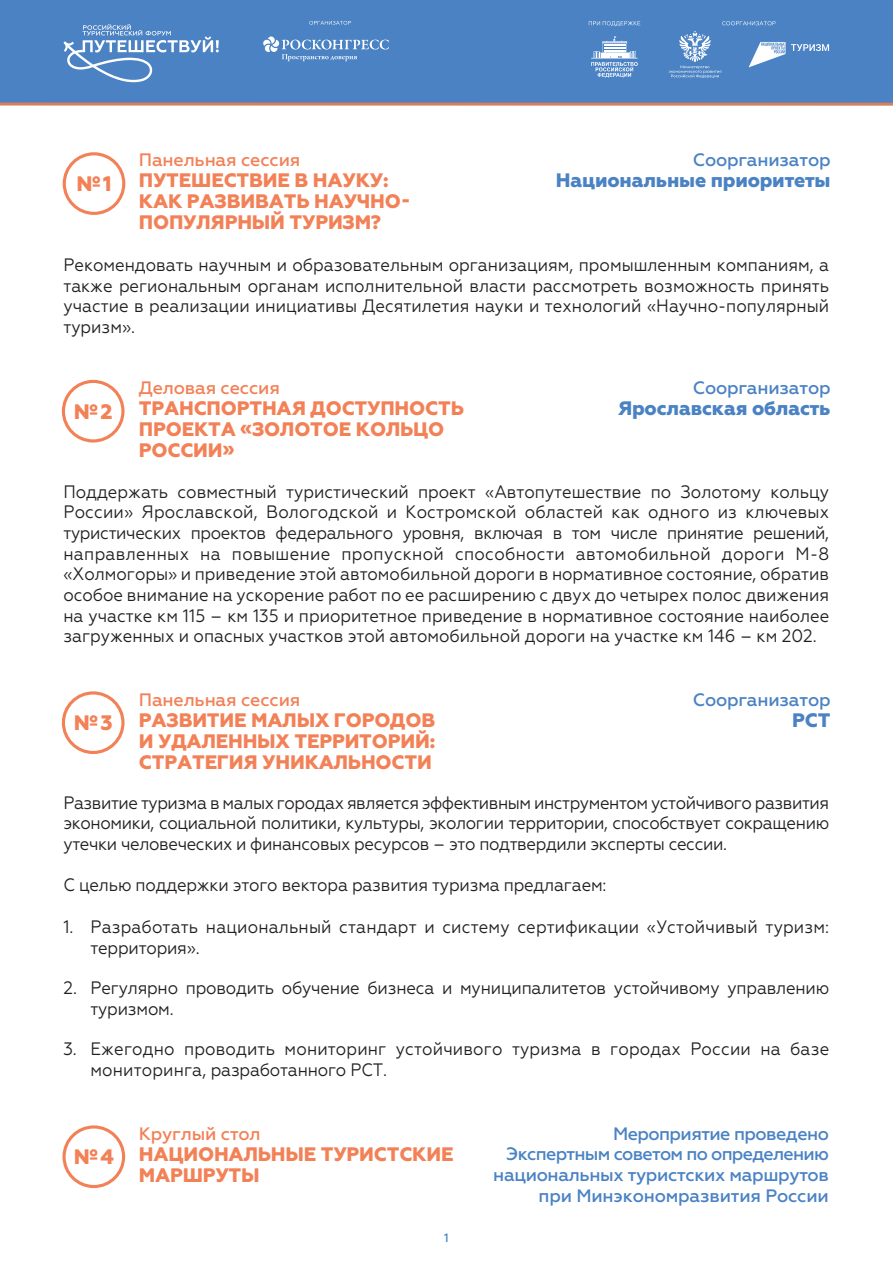
<style>
.page{position:relative;width:893px;height:1263px;background:#fff}
.page>*{position:absolute;margin:0;border:0;box-sizing:border-box;transform-origin:0 0}
.t1{font:800 21px "Geometria";color:#f38157}
.t2{font:800 19.5px/21px "Geometria";letter-spacing:-.01em;color:#f38157}
.t3{font:800 19.5px "Geometria";letter-spacing:-.01em;color:#4a82c3}
.t4{font:18px/20.7px "Geometria";color:#231f20;text-align:justify;scale:.93 1}
.t5{font:500 18px/20.7px "Geometria";letter-spacing:-.02em;color:#4a82c3;text-align:right}
.t6{font:500 18px "Geometria";letter-spacing:-.01em;color:#f38157}
.t7{font:500 12px "Geometria";color:#4a82c3}
</style>
<div class="page">
<div style="left:0;top:0;width:893px;height:104px;background:#4a82c3"></div>
<hr style="left:0;top:103px;width:893px;height:3px;background:#d67f5a">
<div style="left:63px;top:152px;width:62px;height:63px;border:3px solid #f38157;border-radius:50%"></div>
<div style="left:62px;top:380px;width:63px;height:62px;border:3px solid #f38157;border-radius:50%"></div>
<div style="left:62px;top:691px;width:63px;height:63px;border:3px solid #f38157;border-radius:50%"></div>
<div style="left:62px;top:1125px;width:63px;height:63px;border:3px solid #f38157;border-radius:50%"></div>
<svg style="left:63px;top:24px;width:156px;height:59px"></svg>
<svg style="left:263px;top:37px;width:126px;height:24px"></svg>
<svg style="left:309px;top:21px;width:42px;height:4px"></svg>
<svg style="left:591px;top:37px;width:47px;height:41px"></svg>
<svg style="left:589px;top:21px;width:51px;height:5px"></svg>
<svg style="left:722px;top:21px;width:53px;height:4px"></svg>
<svg style="left:669px;top:31px;width:52px;height:47px"></svg>
<svg style="left:749px;top:42px;width:36px;height:25px"></svg>
<svg style="left:791px;top:44px;width:38px;height:7px"></svg>
<p class="t1" style="left:76px;top:171px;width:37px">№ 1</p>
<p class="t6" style="left:139px;top:150px;width:163px">Панельная сессия</p>
<p class="t2" style="left:139px;top:171px;width:273px">ПУТЕШЕСТВИЕ В НАУКУ:<br>КАК РАЗВИВАТЬ НАУЧНО-<br>ПОПУЛЯРНЫЙ ТУРИЗМ?</p>
<p class="t5" style="left:693px;top:150px;width:139px">Соорганизатор</p>
<p class="t3" style="left:556px;top:169px;width:276px">Национальные приоритеты</p>
<p class="t4" style="left:63px;top:254px;width:825px">Рекомендовать научным и образовательным организациям, промышленным компаниям, а также региональным органам исполнительной власти рассмотреть возможность принять участие в реализации инициативы Десятилетия науки и технологий «Научно-популярный туризм».</p>
<p class="t1" style="left:74px;top:399px;width:40px">№ 2</p>
<p class="t6" style="left:139px;top:377px;width:143px">Деловая сессия</p>
<p class="t2" style="left:139px;top:398px;width:327px">ТРАНСПОРТНАЯ ДОСТУПНОСТЬ<br>ПРОЕКТА «ЗОЛОТОЕ КОЛЬЦО<br>РОССИИ»</p>
<p class="t5" style="left:693px;top:377px;width:139px">Соорганизатор</p>
<p class="t3" style="left:618px;top:397px;width:214px">Ярославская область</p>
<p class="t4" style="left:63px;top:481px;width:825px">Поддержать совместный туристический проект «Автопутешествие по Золотому кольцу России» Ярославской, Вологодской и Костромской областей как одного из ключевых туристических проектов федерального уровня, включая в том числе принятие решений, направленных на повышение пропускной способности автомобильной дороги М-8 «Холмогоры» и приведение этой автомобильной дороги в нормативное состояние, обратив особое внимание на ускорение работ по ее расширению с двух до четырех полос движения на участке км 115 – км 135 и приоритетное приведение в нормативное состояние наиболее загруженных и опасных участков этой автомобильной дороги на участке км 146 – км 202.</p>
<p class="t1" style="left:74px;top:710px;width:40px">№ 3</p>
<p class="t6" style="left:139px;top:689px;width:163px">Панельная сессия</p>
<p class="t2" style="left:139px;top:710px;width:298px;text-align:justify">РАЗВИТИЕ МАЛЫХ ГОРОДОВ И УДАЛЕННЫХ ТЕРРИТОРИЙ:<br>СТРАТЕГИЯ УНИКАЛЬНОСТИ</p>
<p class="t5" style="left:693px;top:689px;width:139px">Соорганизатор</p>
<p class="t3" style="left:792px;top:708px;width:40px">РСТ</p>
<p class="t4" style="left:63px;top:792px;width:825px">Развитие туризма в малых городах является эффективным инструментом устойчивого развития экономики, социальной политики, культуры, экологии территории, способствует сокращению утечки человеческих и финансовых ресурсов – это подтвердили эксперты сессии.</p>
<p class="t4" style="left:63px;top:875px;width:585px">С целью поддержки этого вектора развития туризма предлагаем:</p>
<p class="t4" style="left:90px;top:916px;width:796px;text-indent:-27px">1. Разработать национальный стандарт и систему сертификации «Устойчивый туризм: территория».</p>
<p class="t4" style="left:90px;top:977px;width:796px;text-indent:-27px">2. Регулярно проводить обучение бизнеса и муниципалитетов устойчивому управлению туризмом.</p>
<p class="t4" style="left:90px;top:1038px;width:796px;text-indent:-27px">3. Ежегодно проводить мониторинг устойчивого туризма в городах России на базе мониторинга, разработанного РСТ.</p>
<p class="t1" style="left:74px;top:1144px;width:42px">№ 4</p>
<p class="t6" style="left:139px;top:1123px;width:123px">Круглый стол</p>
<p class="t2" style="left:139px;top:1144px;width:316px">НАЦИОНАЛЬНЫЕ ТУРИСТСКИЕ<br>МАРШРУТЫ</p>
<p class="t7" style="left:444px;top:1230px;width:6px">1</p>
<p class="t5" style="left:493px;top:1123px;width:337px">Мероприятие проведено<br>Экспертным советом по определению национальных туристских маршрутов при Минэкономразвития России</p>
</div>
